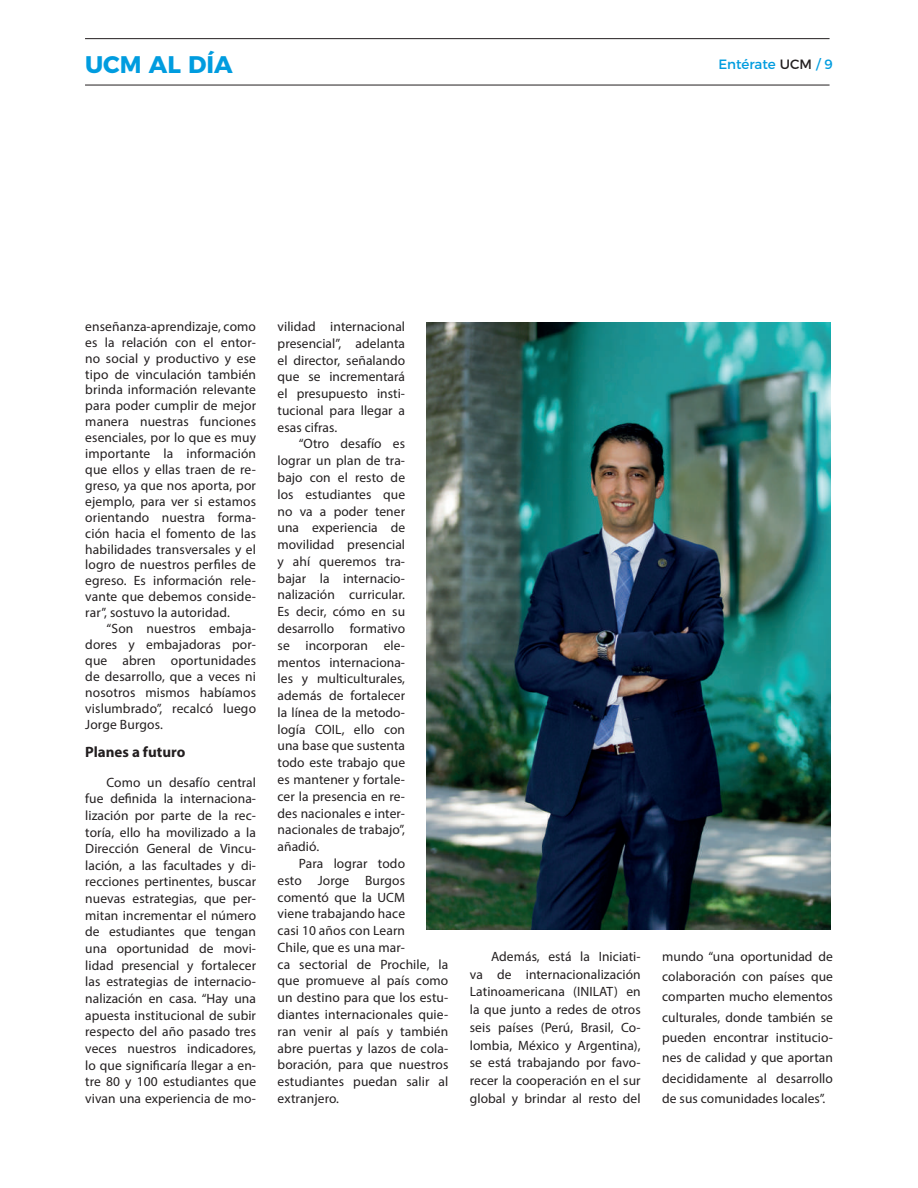
<style>
.page{position:relative;width:918px;height:1188px;background:#fff}
.page>*{position:absolute;margin:0;border:0;box-sizing:border-box;transform-origin:0 0}
.t1{font:700 24px "Montserrat";color:#009cdf}
.t2{font:700 15px "Myriad Pro";color:#231f20}
.t3{font:13.5px/16.8px "Myriad Pro";letter-spacing:.01em;color:#231f20;text-align:justify}
.t4{font:13.5px "Montserrat";color:#009cdf}
.s1{color:#231f20}
</style>
<div class="page">
<hr style="left:85px;top:38px;width:745px;height:1px;background:#231f20">
<hr style="left:85px;top:85px;width:745px;height:1px;background:#231f20">
<img style="left:426px;top:323px;width:405px;height:606px">
<h1 class="t1" style="left:85px;top:45px;width:149px">UCM AL DÍA</h1>
<p class="t4" style="left:718px;top:54px;width:116px">Entérate <span class="s1">UCM</span> / 9</p>
<p class="t3" style="left:85px;top:318px;width:172px;line-height:15.9px">enseñanza-aprendizaje, como es la relación con el entor&shy;no social y productivo y ese tipo de vinculación también brinda información relevante para poder cumplir de mejor manera nuestras funciones esenciales, por lo que es muy importante la información que ellos y ellas traen de re&shy;greso, ya que nos aporta, por ejemplo, para ver si estamos orientando nuestra forma&shy;ción hacia el fomento de las habilidades transversales y el logro de nuestros perfiles de egreso. Es información rele&shy;vante que debemos conside&shy;rar”, sostuvo la autoridad.</p>
<p class="t3" style="left:85px;top:620px;width:172px;line-height:16px;text-indent:21px">“Son nuestros embaja&shy;dores y embajadoras por&shy;que abren oportunidades de desarrollo, que a veces ni nosotros mismos habíamos vislumbrado”, recalcó luego Jorge Burgos.</p>
<p class="t2" style="left:85px;top:742px;width:102px">Planes a futuro</p>
<p class="t3" style="left:85px;top:773px;width:172px;text-indent:21px">Como un desafío central fue definida la internaciona&shy;lización por parte de la rec&shy;toría, ello ha movilizado a la Dirección General de Vincu&shy;lación, a las facultades y di&shy;recciones pertinentes, buscar nuevas estrategias, que per&shy;mitan incrementar el número de estudiantes que tengan una oportunidad de movi&shy;lidad presencial y fortalecer las estrategias de internacio&shy;nalización en casa. “Hay una apuesta institucional de subir respecto del año pasado tres veces nuestros indicadores, lo que significaría llegar a en&shy;tre 80 y 100 estudiantes que vivan una experiencia de mo-</p>
<p class="t3" style="left:278px;top:318px;width:129px">vilidad internacional presencial”, adelanta el director, señalando que se incrementará el presupuesto insti&shy;tucional para llegar a esas cifras.</p>
<p class="t3" style="left:278px;top:435px;width:129px;text-indent:21px">“Otro desafío es lograr un plan de tra&shy;bajo con el resto de los estudiantes que no va a poder tener una experiencia de movilidad presencial y ahí queremos tra&shy;bajar la internacio&shy;nalización curricular.<br>Es decir, cómo en su desarrollo formativo se incorporan ele&shy;mentos internaciona&shy;les y multiculturales, además de fortalecer la línea de la metodo&shy;logía COIL, ello con una base que sustenta todo este trabajo que es mantener y fortale&shy;cer la presencia en re&shy;des nacionales e inter&shy;nacionales de trabajo”, añadió.</p>
<p class="t3" style="left:278px;top:855px;width:172px;text-align:left;text-indent:21px">Para lograr todo<br>esto Jorge Burgos comentó que la UCM<br>viene trabajando hace<br>casi 10 años con Learn<br>Chile, que es una mar-<br>ca sectorial de Prochile, la que promueve al país como un destino para que los estu&shy;diantes internacionales quie&shy;ran venir al país y también abre puertas y lazos de cola&shy;boración, para que nuestros estudiantes puedan salir al extranjero.</p>
<p class="t3" style="left:470px;top:947px;width:172px;line-height:17.7px;text-indent:21px">Además, está la Iniciati&shy;va de internacionalización Latinoamericana (INILAT) en la que junto a redes de otros seis países (Perú, Brasil, Co&shy;lombia, México y Argentina), se está trabajando por favo&shy;recer la cooperación en el sur global y brindar al resto del</p>
<p class="t3" style="left:662px;top:946px;width:172px;line-height:20.2px">mundo “una oportunidad de colaboración con países que comparten mucho elementos culturales, donde también se pueden encontrar institucio&shy;nes de calidad y que aportan decididamente al desarrollo de sus comunidades locales”.</p>
</div>
